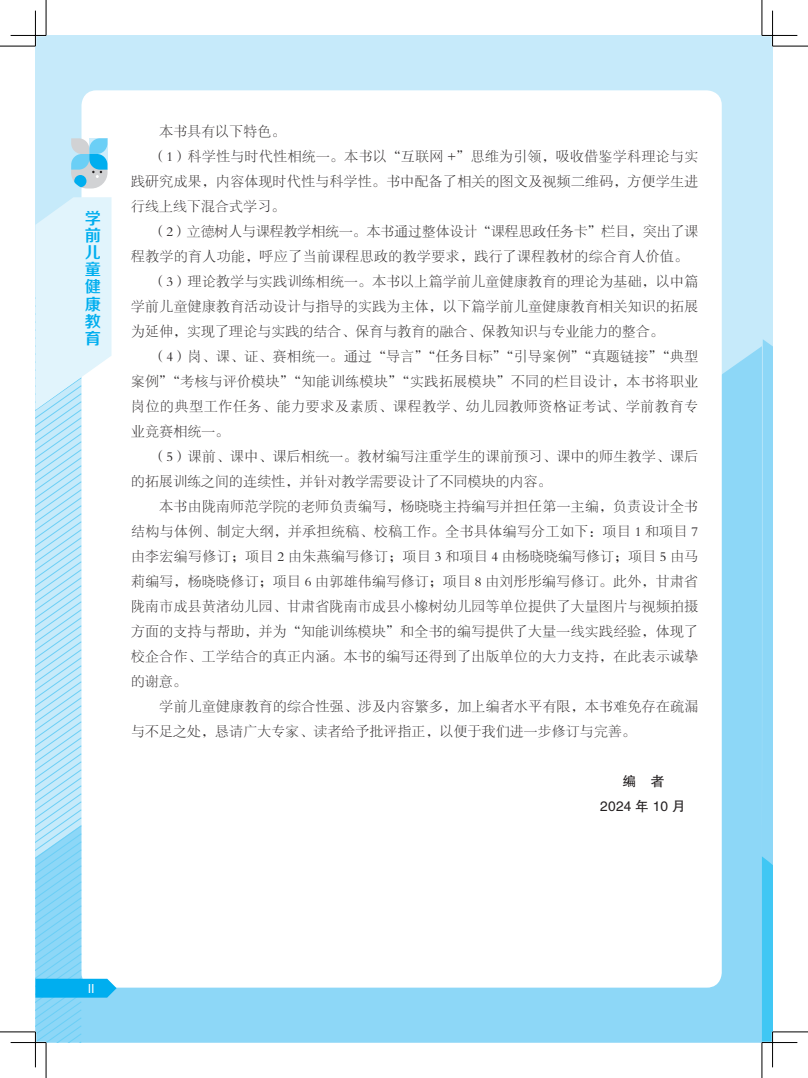
<style>
.page{position:relative;width:808px;height:1078px;background:#fff}
.page>*{position:absolute;margin:0;border:0;box-sizing:border-box;transform-origin:0 0}
.t1{font:16.25px/17px "FZZZHONGJW GB1 0";color:#00aeef;text-align:justify}
.t2{font:13.75px "FZSYJW GB1 0";letter-spacing:.035em;color:#231f20}
.t3{font:13.75px "FZSYJW GB1 0";letter-spacing:.005em;color:#231f20}
.t4{font:13.75px "FZSYJW GB1 0";letter-spacing:.06em;color:#231f20}
.t5{font:13.75px/25px "FZHTK GBK1 0";letter-spacing:.02em;color:#231f20;text-align:center}
.t6{font:12.5px "Arial";color:#fff}
</style>
<div class="page">
<div style="left:35px;top:35px;width:727px;height:1007px;background:#c6eafa"></div>
<div style="left:117px;top:346px;width:645px;height:696px;background:#8dd7f7"></div>
<div style="left:81px;top:90px;width:641px;height:897px;background:#fff;border-radius:15px"></div>
<svg style="left:71px;top:138px;width:37px;height:50px;background:#90cee7"></svg>
<svg style="left:35px;top:197px;width:82px;height:845px"></svg>
<div style="left:762px;top:35px;width:10px;height:1007px;background:#c6eafa"></div>
<svg style="left:762px;top:339px;width:10px;height:702px;background:#7bd3f6"></svg>
<hr style="left:11px;top:1041px;width:35px;height:2px;background:#fff">
<hr style="left:762px;top:1041px;width:35px;height:2px;background:#fff">
<hr style="left:0;top:46px;width:35px;height:1px;background:#000">
<hr style="left:772px;top:46px;width:36px;height:1px;background:#000">
<hr style="left:0;top:1031px;width:35px;height:1px;background:#000">
<hr style="left:772px;top:1031px;width:36px;height:1px;background:#000">
<hr style="left:46px;top:0;width:1px;height:35px;background:#000">
<hr style="left:46px;top:1042px;width:1px;height:35px;background:#000">
<hr style="left:762px;top:0;width:1px;height:35px;background:#000">
<hr style="left:762px;top:1042px;width:1px;height:35px;background:#000">
<hr style="left:11px;top:35px;width:35px;height:1px;background:#000">
<hr style="left:762px;top:35px;width:35px;height:1px;background:#000">
<hr style="left:11px;top:1042px;width:35px;height:1px;background:#000">
<hr style="left:762px;top:1042px;width:35px;height:1px;background:#000">
<hr style="left:35px;top:11px;width:1px;height:35px;background:#000">
<hr style="left:35px;top:1031px;width:1px;height:36px;background:#000">
<hr style="left:772px;top:11px;width:1px;height:35px;background:#000">
<hr style="left:772px;top:1031px;width:1px;height:36px;background:#000">
<p class="t1" style="left:85px;top:211px;width:17px">学前儿童健康教育</p>
<p class="t2" style="left:159px;top:124px;width:127px">本书具有以下特色。</p>
<p class="t2" style="left:153px;top:149px;width:547px">（1）科学性与时代性相统一。本书以“互联网 +”思维为引领，吸收借鉴学科理论与实</p>
<p class="t2" style="left:131px;top:174px;width:568px">践研究成果，内容体现时代性与科学性。书中配备了相关的图文及视频二维码，方便学生进</p>
<p class="t2" style="left:131px;top:199px;width:156px">行线上线下混合式学习。</p>
<p class="t3" style="left:153px;top:224px;width:547px">（2）立德树人与课程教学相统一。本书通过整体设计“课程思政任务卡”栏目，突出了课</p>
<p class="t2" style="left:131px;top:249px;width:559px">程教学的育人功能，呼应了当前课程思政的教学要求，践行了课程教材的综合育人价值。</p>
<p class="t2" style="left:153px;top:274px;width:547px">（3）理论教学与实践训练相统一。本书以上篇学前儿童健康教育的理论为基础，以中篇</p>
<p class="t2" style="left:131px;top:299px;width:568px">学前儿童健康教育活动设计与指导的实践为主体，以下篇学前儿童健康教育相关知识的拓展</p>
<p class="t2" style="left:131px;top:324px;width:534px">为延伸，实现了理论与实践的结合、保育与教育的融合、保教知识与专业能力的整合。</p>
<p class="t2" style="left:153px;top:349px;width:547px">（4）岗、课、证、赛相统一。通过“导言”“任务目标”“引导案例”“真题链接”“典型</p>
<p class="t2" style="left:131px;top:374px;width:569px">案例”“考核与评价模块”“知能训练模块”“实践拓展模块”不同的栏目设计，本书将职业</p>
<p class="t4" style="left:131px;top:399px;width:568px">岗位的典型工作任务、能力要求及素质、课程教学、幼儿园教师资格证考试、学前教育专</p>
<p class="t2" style="left:131px;top:424px;width:100px">业竞赛相统一。</p>
<p class="t2" style="left:153px;top:449px;width:547px">（5）课前、课中、课后相统一。教材编写注重学生的课前预习、课中的师生教学、课后</p>
<p class="t2" style="left:131px;top:474px;width:422px">的拓展训练之间的连续性，并针对教学需要设计了不同模块的内容。</p>
<p class="t2" style="left:159px;top:499px;width:540px">本书由陇南师范学院的老师负责编写，杨晓晓主持编写并担任第一主编，负责设计全书</p>
<p class="t2" style="left:131px;top:524px;width:569px">结构与体例、制定大纲，并承担统稿、校稿工作。全书具体编写分工如下：项目 1 和项目 7</p>
<p class="t2" style="left:131px;top:549px;width:568px">由李宏编写修订；项目 2 由朱燕编写修订；项目 3 和项目 4 由杨晓晓编写修订；项目 5 由马</p>
<p class="t2" style="left:131px;top:574px;width:568px">莉编写，杨晓晓修订；项目 6 由郭雄伟编写修订；项目 8 由刘彤彤编写修订。此外，甘肃省</p>
<p class="t2" style="left:131px;top:599px;width:568px">陇南市成县黄渚幼儿园、甘肃省陇南市成县小橡树幼儿园等单位提供了大量图片与视频拍摄</p>
<p class="t2" style="left:131px;top:624px;width:568px">方面的支持与帮助，并为“知能训练模块”和全书的编写提供了大量一线实践经验，体现了</p>
<p class="t2" style="left:131px;top:649px;width:568px">校企合作、工学结合的真正内涵。本书的编写还得到了出版单位的大力支持，在此表示诚挚</p>
<p class="t2" style="left:131px;top:674px;width:57px">的谢意。</p>
<p class="t2" style="left:159px;top:699px;width:540px">学前儿童健康教育的综合性强、涉及内容繁多，加上编者水平有限，本书难免存在疏漏</p>
<p class="t2" style="left:131px;top:724px;width:506px">与不足之处，恳请广大专家、读者给予批评指正，以便于我们进一步修订与完善。</p>
<p class="t5" style="left:600px;top:769px;width:87px">编 者<br>2024 年 10 月</p>
<p class="t6" style="left:88px;top:979px;width:8px">II</p>
</div>
